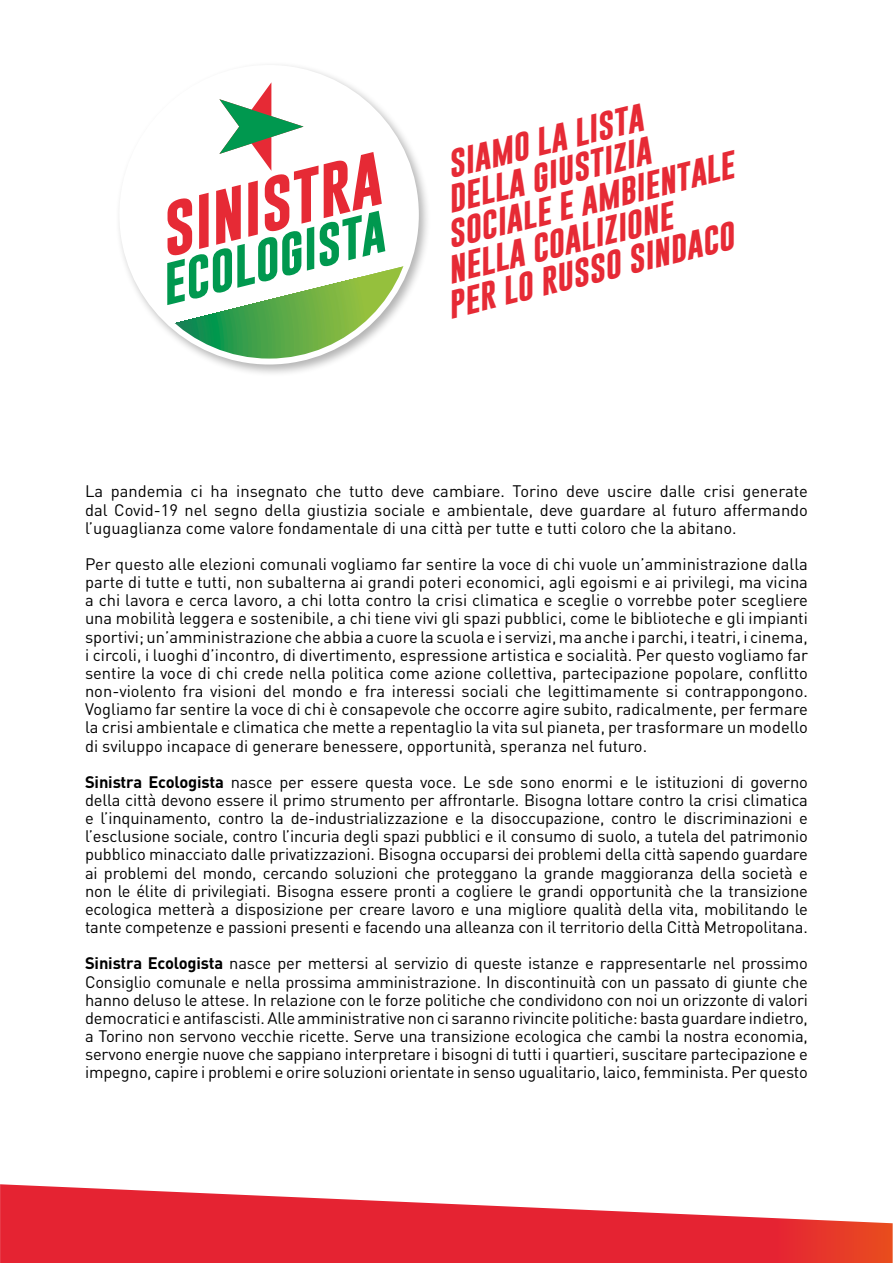
<style>
.page{position:relative;width:893px;height:1263px;background:#fff}
.page>*{position:absolute;margin:0;border:0;box-sizing:border-box;transform-origin:0 0}
.t1{font:italic 700 28.2px "Gobold";color:#e62a35;scale:1.1 1}
.t2{font:italic 700 28.05px "Gobold";color:#e62a35;scale:1.11 1}
.t3{font:italic 700 27.9px "Gobold";color:#e62a35;scale:1.12 1}
.t4{font:16.5px/18.1px "DIN Pro";letter-spacing:-.01em;color:#000;text-align:justify}
.s1{font-size:27.9px}
.s2{font-weight:700}
</style>
<div class="page">
<svg style="left:0;top:1184px;width:893px;height:79px"></svg>
<div style="left:116px;top:61px;width:316px;height:316px;background:#000;opacity:.3"></div>
<svg style="left:119px;top:65px;width:300px;height:299px"></svg>
<h3 class="t3" style="left:443px;top:147px;width:181px;rotate:-14deg">SIAMO LA LISTA</h3>
<h2 class="t2" style="left:443px;top:183px;width:189px;rotate:-14deg">DELLA GIUSTIZIA</h2>
<h2 class="t2" style="left:443px;top:218px;width:266px;rotate:-14deg">SOCIALE E A<span class="s1">MBIENTALE</span></h2>
<h2 class="t2" style="left:443px;top:253px;width:210px;rotate:-14deg">NELLA COALIZIONE</h2>
<h1 class="t1" style="left:443px;top:288px;width:269px;rotate:-14deg">PER LO RUSSO SINDAC<span class="s1">O</span></h1>
<p class="t4" style="left:85px;top:482px;width:724px">La pandemia ci ha insegnato che tutto deve cambiare. Torino deve uscire dalle crisi generate dal Covid-19 nel segno della giustizia sociale e ambientale, deve guardare al futuro affermando l’uguaglianza come valore fondamentale di una città per tutte e tutti coloro che la abitano.</p>
<p class="t4" style="left:85px;top:554px;width:724px">Per questo alle elezioni comunali vogliamo far sentire la voce di chi vuole un’amministrazione dalla parte di tutte e tutti, non subalterna ai grandi poteri economici, agli egoismi e ai privilegi, ma vicina a chi lavora e cerca lavoro, a chi lotta contro la crisi climatica e sceglie o vorrebbe poter scegliere una mobilità leggera e sostenibile, a chi tiene vivi gli spazi pubblici, come le biblioteche e gli impianti sportivi; un’amministrazione che abbia a cuore la scuola e i servizi, ma anche i parchi, i teatri, i cinema, i circoli, i luoghi d’incontro, di divertimento, espressione artistica e socialità. Per questo vogliamo far sentire la voce di chi crede nella politica come azione collettiva, partecipazione popolare, conflitto non-violento fra visioni del mondo e fra interessi sociali che legittimamente si contrappongono.<br>Vogliamo far sentire la voce di chi è consapevole che occorre agire subito, radicalmente, per fermare la crisi ambientale e climatica che mette a repentaglio la vita sul pianeta, per trasformare un modello di sviluppo incapace di generare benessere, opportunità, speranza nel futuro.</p>
<p class="t4" style="left:85px;top:772px;width:724px"><span class="s2">Sinistra Ecologista</span> nasce per essere questa voce. Le sde sono enormi e le istituzioni di governo della città devono essere il primo strumento per affrontarle. Bisogna lottare contro la crisi climatica e l’inquinamento, contro la de-industrializzazione e la disoccupazione, contro le discriminazioni e l’esclusione sociale, contro l’incuria degli spazi pubblici e il consumo di suolo, a tutela del patrimonio pubblico minacciato dalle privatizzazioni. Bisogna occuparsi dei problemi della città sapendo guardare ai problemi del mondo, cercando soluzioni che proteggano la grande maggioranza della società e non le élite di privilegiati. Bisogna essere pronti a cogliere le grandi opportunità che la transizione ecologica metterà a disposizione per creare lavoro e una migliore qualità della vita, mobilitando le tante competenze e passioni presenti e facendo una alleanza con il territorio della Città Metropolitana.</p>
<p class="t4" style="left:85px;top:954px;width:724px"><span class="s2">Sinistra Ecologista</span> nasce per mettersi al servizio di queste istanze e rappresentarle nel prossimo Consiglio comunale e nella prossima amministrazione. In discontinuità con un passato di giunte che hanno deluso le attese. In relazione con le forze politiche che condividono con noi un orizzonte di valori democratici e antifascisti. Alle amministrative non ci saranno rivincite politiche: basta guardare indietro, a Torino non servono vecchie ricette. Serve una transizione ecologica che cambi la nostra economia, servono energie nuove che sappiano interpretare i bisogni di tutti i quartieri, suscitare partecipazione e impegno, capire i problemi e orire soluzioni orientate in senso ugualitario, laico, femminista. Per questo</p>
</div>
